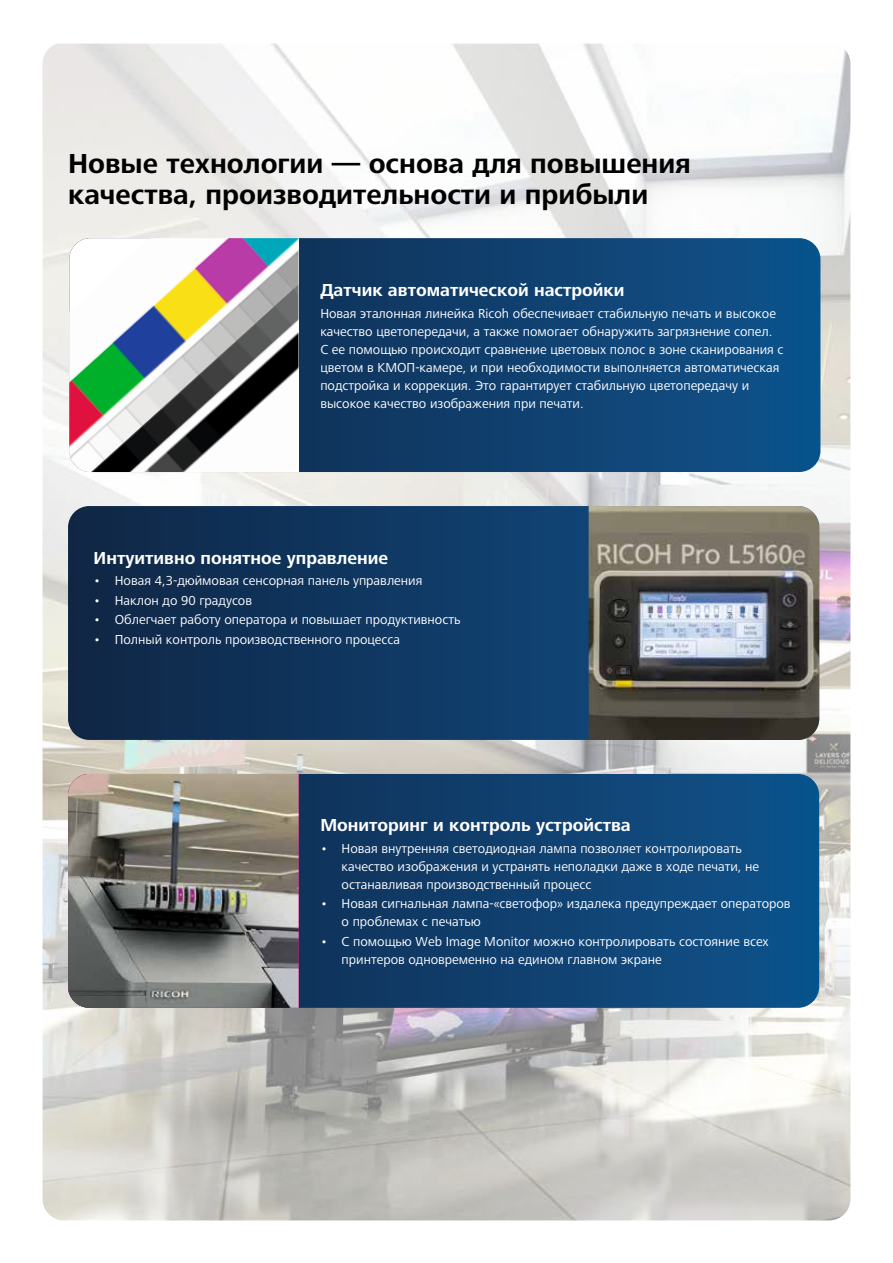
<style>
.page{position:relative;width:893px;height:1263px;background:#fff}
.page>*{position:absolute;margin:0;border:0;box-sizing:border-box;transform-origin:0 0}
.t1{font:700 28.5px/31.5px "Frutiger Next LTW1 G";color:#000}
.t2{font:700 18px "Frutiger Next LTW1 G";color:#fff}
.t3{font:13.5px/18px "Frutiger Next LTW1 G";color:#fff}
</style>
<div class="page">
<img style="left:43px;top:44px;width:807px;height:1176px">
<svg style="left:298px;top:238px;width:522px;height:234px;background:#114474"></svg>
<img style="left:69px;top:238px;width:229px;height:234px">
<svg style="left:68px;top:506px;width:521px;height:234px;background:#10355d"></svg>
<img style="left:589px;top:506px;width:230px;height:234px">
<svg style="left:299px;top:774px;width:520px;height:234px;background:#0f4272"></svg>
<img style="left:68px;top:774px;width:231px;height:234px">
<h1 class="t1" style="left:68px;top:148px;width:624px">Новые технологии — основа для повышения качества, производительности и прибыли</h1>
<h2 class="t2" style="left:320px;top:280px;width:306px">Датчик автоматической настройки</h2>
<p class="t3" style="left:320px;top:305px;width:465px">Новая эталонная линейка Ricoh обеспечивает стабильную печать и высокое качество цветопередачи, а также помогает обнаружить загрязнение сопел.<br>С ее помощью происходит сравнение цветовых полос в зоне сканирования с цветом в КМОП-камере, и при необходимости выполняется автоматическая подстройка и коррекция. Это гарантирует стабильную цветопередачу и высокое качество изображения при печати.</p>
<h2 class="t2" style="left:94px;top:547px;width:296px">Интуитивно понятное управление</h2>
<p class="t3" style="left:94px;top:572px;width:330px">• Новая 4,3-дюймовая сенсорная панель управления</p>
<p class="t3" style="left:94px;top:591px;width:160px">• Наклон до 90 градусов</p>
<p class="t3" style="left:94px;top:611px;width:368px">• Облегчает работу оператора и повышает продуктивность</p>
<p class="t3" style="left:94px;top:630px;width:308px">• Полный контроль производственного процесса</p>
<h2 class="t2" style="left:320px;top:815px;width:312px">Мониторинг и контроль устройства</h2>
<p class="t3" style="left:342px;top:840px;width:419px;text-indent:-21px">• Новая внутренняя светодиодная лампа позволяет контролировать качество изображения и устранять неполадки даже в ходе печати, не останавливая производственный процесс</p>
<p class="t3" style="left:342px;top:895px;width:451px;text-indent:-21px">• Новая сигнальная лампа-«светофор» издалека предупреждает операторов о проблемах с печатью</p>
<p class="t3" style="left:342px;top:933px;width:429px;text-indent:-21px">• С помощью Web Image Monitor можно контролировать состояние всех принтеров одновременно на едином главном экране</p>
</div>
